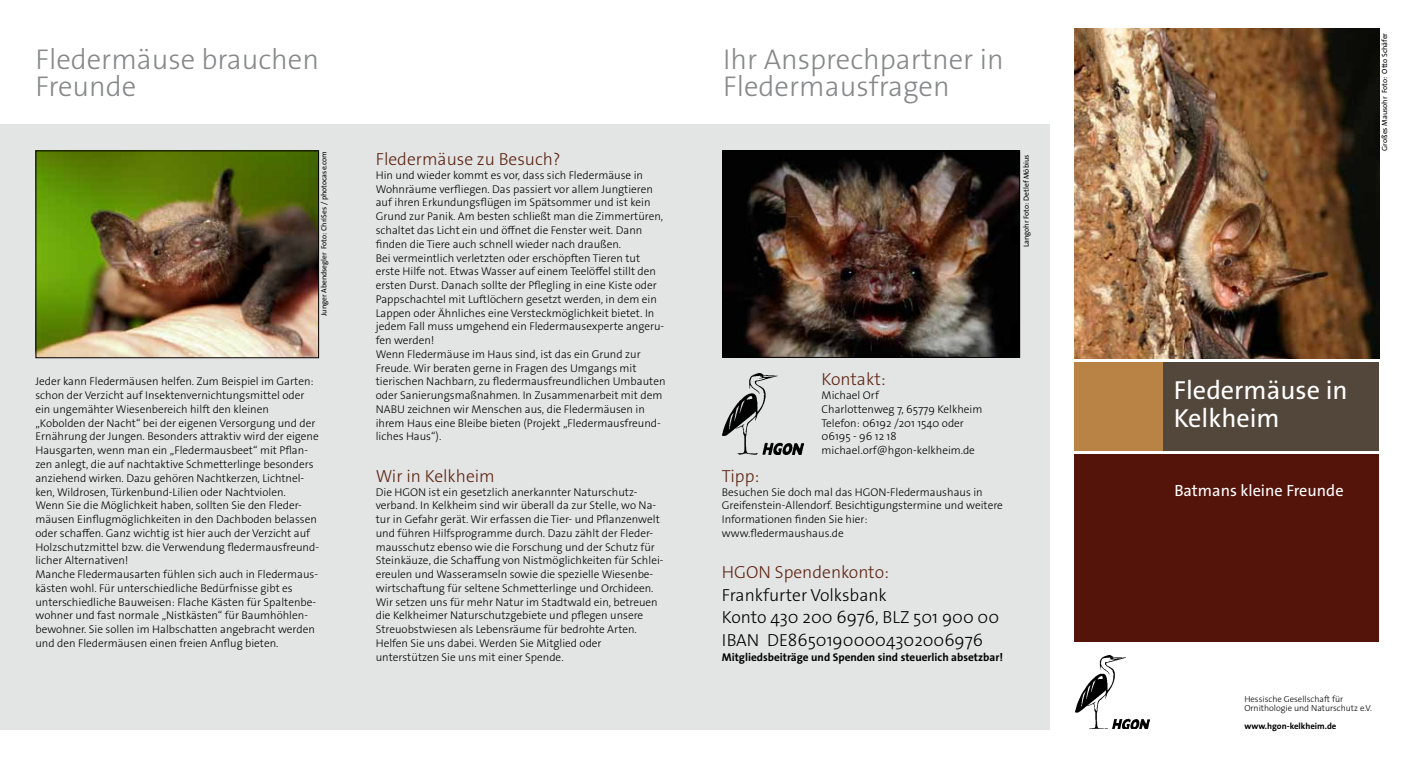
<style>
.page{position:relative;width:1411px;height:759px;background:#fff}
.page>*{position:absolute;margin:0;border:0;box-sizing:border-box;transform-origin:0 0}
.t1{font:300 28.75px/27.5px "The Sans Os F";color:#87888a}
.t2{font:26.25px/27.5px "The Sans Os F";color:#fff}
.t3{font:300 17.5px/22.5px "The Sans Os F";color:#000}
.t4{font:300 17.5px "The Sans Os F";color:#5d2413}
.t5{font:16.25px "The Sans Os F";color:#fff}
.t6{font:300 11.25px/13.8px "The Sans Os F";color:#000}
.t7{font:700 11.25px "The Sans Os F";color:#000}
.t8{font:300 8.75px/8.8px "The Sans Os F";color:#000}
.t9{font:700 8.75px "The Sans Os F";color:#000}
.t10{font:7.5px "The Sans Os F";color:#000}
</style>
<div class="page">
<div style="left:0;top:124px;width:1049px;height:605px;background:#e3e4e4"></div>
<img style="left:37px;top:152px;width:280px;height:204px">
<div style="left:35px;top:150px;width:284px;height:208px;border:1px solid #000"></div>
<img style="left:724px;top:152px;width:294px;height:204px">
<div style="left:722px;top:150px;width:298px;height:208px;border:1px solid #000"></div>
<img style="left:1074px;top:28px;width:304px;height:330px">
<img style="left:1075px;top:655px;width:74px;height:73px">
<div style="left:1074px;top:454px;width:304px;height:187px;background:#54140a"></div>
<div style="left:1074px;top:361px;width:90px;height:89px;background:#b98345"></div>
<div style="left:1163px;top:361px;width:215px;height:89px;background:#53473b"></div>
<img style="left:722px;top:373px;width:81px;height:81px">
<h1 class="t1" style="left:35px;top:46px;width:285px">Fledermäuse brauchen<br>Freunde</h1>
<h1 class="t1" style="left:723px;top:46px;width:282px">Ihr Ansprechpartner in<br>Fledermausfragen</h1>
<p class="t10" style="left:319px;top:316px;width:166px;rotate:-90deg">Junger Abendsegler Foto: ChriSes / photocase.com</p>
<h3 class="t4" style="left:376px;top:148px;width:186px">Fledermäuse zu Besuch?</h3>
<p class="t6" style="left:376px;top:168px;width:291px">Hin und wieder kommt es vor, dass sich Fledermäuse in Wohnräume verfliegen. Das passiert vor allem Jungtieren auf ihren Erkundungsflügen im Spätsommer und ist kein Grund zur Panik. Am besten schließt man die Zimmertüren, schaltet das Licht ein und öffnet die Fenster weit. Dann finden die Tiere auch schnell wieder nach draußen.<br>Bei vermeintlich verletzten oder erschöpften Tieren tut erste Hilfe not. Etwas Wasser auf einem Teelöffel stillt den ersten Durst. Danach sollte der Pflegling in eine Kiste oder Pappschachtel mit Luftlöchern gesetzt werden, in dem ein Lappen oder Ähnliches eine Versteckmöglichkeit bietet. In jedem Fall muss umgehend ein Fledermausexperte angeru&shy;fen werden!<br>Wenn Fledermäuse im Haus sind, ist das ein Grund zur Freude. Wir beraten gerne in Fragen des Umgangs mit tierischen Nachbarn, zu fledermausfreundlichen Umbauten oder Sanierungsmaßnahmen. In Zusammenarbeit mit dem NABU zeichnen wir Menschen aus, die Fledermäusen in ihrem Haus eine Bleibe bieten (Projekt „Fledermausfreund&shy;liches Haus“).</p>
<h3 class="t4" style="left:376px;top:464px;width:121px">Wir in Kelkheim</h3>
<p class="t6" style="left:376px;top:484px;width:289px">Die HGON ist ein gesetzlich anerkannter Naturschutz&shy;verband. In Kelkheim sind wir überall da zur Stelle, wo Na&shy;tur in Gefahr gerät. Wir erfassen die Tier- und Pflanzenwelt und führen Hilfsprogramme durch. Dazu zählt der Fleder&shy;mausschutz ebenso wie die Forschung und der Schutz für Steinkäuze, die Schaffung von Nistmöglichkeiten für Schlei&shy;ereulen und Wasseramseln sowie die spezielle Wiesenbe&shy;wirtschaftung für seltene Schmetterlinge und Orchideen.<br>Wir setzen uns für mehr Natur im Stadtwald ein, betreuen die Kelkheimer Naturschutzgebiete und pflegen unsere Streuobstwiesen als Lebensräume für bedrohte Arten.<br>Helfen Sie uns dabei. Werden Sie Mitglied oder unterstützen Sie uns mit einer Spende.</p>
<p class="t6" style="left:35px;top:374px;width:285px">Jeder kann Fledermäusen helfen. Zum Beispiel im Garten: schon der Verzicht auf Insektenvernichtungsmittel oder ein ungemähter Wiesenbereich hilft den kleinen „Kobolden der Nacht“ bei der eigenen Versorgung und der Ernährung der Jungen. Besonders attraktiv wird der eigene Hausgarten, wenn man ein „Fledermausbeet“ mit Pflan&shy;zen anlegt, die auf nachtaktive Schmetterlinge besonders anziehend wirken. Dazu gehören Nachtkerzen, Lichtnel&shy;ken, Wildrosen, Türkenbund-Lilien oder Nachtviolen.<br>Wenn Sie die Möglichkeit haben, sollten Sie den Fleder&shy;mäusen Einflugmöglichkeiten in den Dachboden belassen oder schaffen. Ganz wichtig ist hier auch der Verzicht auf Holzschutzmittel bzw. die Verwendung fledermausfreund&shy;licher Alternativen!<br>Manche Fledermausarten fühlen sich auch in Fledermaus&shy;kästen wohl. Für unterschiedliche Bedürfnisse gibt es unterschiedliche Bauweisen: Flache Kästen für Spaltenbe&shy;wohner und fast normale „Nistkästen“ für Baumhöhlen&shy;bewohner. Sie sollen im Halbschatten angebracht werden und den Fledermäusen einen freien Anflug bieten.</p>
<h3 class="t4" style="left:821px;top:368px;width:66px">Kontakt:</h3>
<p class="t6" style="left:821px;top:388px;width:162px">Michael Orf<br>Charlottenweg 7, 65779 Kelkheim<br>Telefon: 06192 /201 1540 oder<br>06195 - 96 12 18 michael.orf@hgon-kelkheim.de</p>
<h3 class="t4" style="left:721px;top:464px;width:39px">Tipp:</h3>
<p class="t6" style="left:721px;top:484px;width:282px">Besuchen Sie doch mal das HGON-Fledermaushaus in Greifenstein-Allendorf. Besichtigungstermine und weitere Informationen finden Sie hier:<br>www.fledermaushaus.de</p>
<h3 class="t4" style="left:721px;top:560px;width:169px">HGON Spendenkonto:</h3>
<h3 class="t3" style="left:721px;top:583px;width:279px">Frankfurter Volksbank<br>Konto 430 200 6976, BLZ 501 900 00<br>IBAN DE86501900004302006976</h3>
<p class="t7" style="left:721px;top:649px;width:283px">Mitgliedsbeiträge und Spenden sind steuerlich absetzbar!</p>
<p class="t10" style="left:1021px;top:247px;width:94px;rotate:-90deg">Langohr Foto: Detlef Möbius</p>
<p class="t10" style="left:1379px;top:151px;width:119px;rotate:-90deg">Großes Mausohr Foto: Otto Schäfer</p>
<h2 class="t2" style="left:1173px;top:376px;width:175px">Fledermäuse in<br>Kelkheim</h2>
<h3 class="t5" style="left:1174px;top:479px;width:171px">Batmans kleine Freunde</h3>
<p class="t8" style="left:1244px;top:694px;width:129px">Hessische Gesellschaft für<br>Ornithologie und Naturschutz e.V.</p>
<p class="t9" style="left:1244px;top:719px;width:94px">www.hgon-kelkheim.de</p>
</div>
